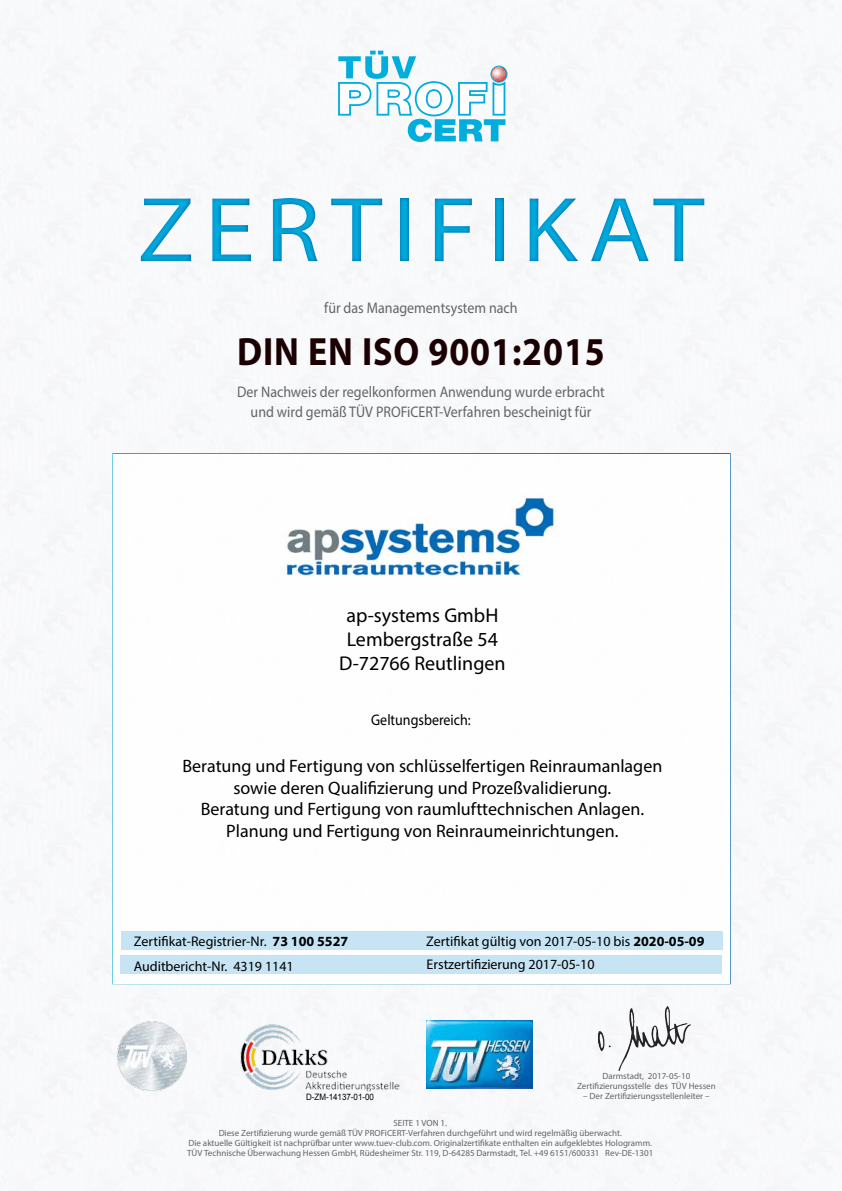
<style>
.page{position:relative;width:842px;height:1191px;background:#fff}
.page>*{position:absolute;margin:0;border:0;box-sizing:border-box;transform-origin:0 0}
.t1{font:93px "Myriad Pro";letter-spacing:.1em;color:#00addc;scale:1.1 1}
.t2{font:700 39.6px "Myriad Pro";letter-spacing:.025em;color:#1a0002;scale:.91 1}
.t3{font:20px/24px "Myriad Pro";color:#000;text-align:center}
.t4{font:18px/21.6px "Myriad Pro";color:#000;text-align:center}
.t5{font:15.4px/20px "Myriad Pro";color:#636466;text-align:center;scale:.91 1}
.t6{font:15.4px "Myriad Pro";color:#000;scale:.91 1}
.t7{font:14px/24.6px "Myriad Pro";color:#000}
.t8{font:9px/10px "Myriad Pro";color:#636466;text-align:center}
.t9{font:8.8px "Arial";color:#000;scale:.91 1}
.s1{font-weight:700}
</style>
<div class="page">
<img style="left:0;top:0;width:839px;height:1191px">
<img style="left:734px;top:566px;width:105px;height:47px">
<svg style="left:338px;top:51px;width:169px;height:91px"></svg>
<img style="left:241px;top:1024px;width:158px;height:67px">
<img style="left:427px;top:1020px;width:106px;height:69px">
<div style="left:112px;top:453px;width:619px;height:531px;background:#fff;border:2px solid #fff"></div>
<div style="left:120px;top:955px;width:602px;height:19px;background:#c0e2f3"></div>
<div style="left:121px;top:931px;width:601px;height:19px;background:#c0e2f3"></div>
<img style="left:731px;top:455px;width:108px;height:40px">
<img style="left:731px;top:793px;width:81px;height:72px">
<img style="left:598px;top:1006px;width:92px;height:64px">
<img style="left:732px;top:670px;width:104px;height:47px">
<div style="left:0;top:172px;width:842px;height:114px;background:#006bb6;opacity:.75"></div>
<img style="left:117px;top:1021px;width:70px;height:69px">
<img style="left:282px;top:496px;width:275px;height:80px">
<h1 class="t1" style="left:138px;top:173px;width:517px">ZERTIFIKAT</h1>
<h3 class="t5" style="left:324px;top:298px;width:214px">für das Managementsystem nach</h3>
<h2 class="t2" style="left:237px;top:326px;width:406px">DIN EN ISO 9001:2015</h2>
<h3 class="t5" style="left:237px;top:381px;width:405px">Der Nachweis der regelkonformen Anwendung wurde erbracht und wird gemäß TÜV PROFiCERT-Verfahren bescheinigt für</h3>
<h3 class="t3" style="left:339px;top:603px;width:168px">ap-systems GmbH<br>Lembergstraße 54<br>D-72766 Reutlingen</h3>
<h3 class="t6" style="left:371px;top:710px;width:111px">Geltungsbereich:</h3>
<h3 class="t4" style="left:182px;top:755px;width:481px">Beratung und Fertigung von schlüsselfertigen Reinraumanlagen sowie deren Qualifizierung und Prozeßvalidierung.<br>Beratung und Fertigung von raumlufttechnischen Anlagen.<br>Planung und Fertigung von Reinraumeinrichtungen.</h3>
<h3 class="t7" style="left:134px;top:929px;width:216px">Zertifikat-Registrier-Nr. <span class="s1">73 100 5527<br></span>Auditbericht-Nr. 4319 1141</h3>
<h3 class="t7" style="left:426px;top:929px;width:280px">Zertifikat gültig von 2017-05-10 bis <span class="s1">2020-05-09</span></h3>
<h3 class="t7" style="left:427px;top:952px;width:169px">Erstzertifizierung 2017-05-10</h3>
<p class="t8" style="left:577px;top:1071px;width:140px">Darmstadt, 2017-05-10<br>Zertifizierungsstelle des TÜV Hessen</p>
<p class="t9" style="left:306px;top:1090px;width:76px">D-ZM-14137-01-00</p>
<p class="t8" style="left:583px;top:1091px;width:128px">– Der Zertifizierungsstellenleiter –</p>
<p class="t8" style="left:187px;top:1118px;width:468px">SEITE 1 VON 1.<br>Diese Zertifizierung wurde gemäß TÜV PROFiCERT-Verfahren durchgeführt und wird regelmäßig überwacht.<br>Die aktuelle Gültigkeit ist nachprüfbar unter www.tuev-club.com. Originalzertifikate enthalten ein aufgeklebtes Hologramm.<br>TÜV Technische Überwachung Hessen GmbH, Rüdesheimer Str. 119, D-64285 Darmstadt, Tel. +49 6151/600331 Rev-DE-1301</p>
</div>
